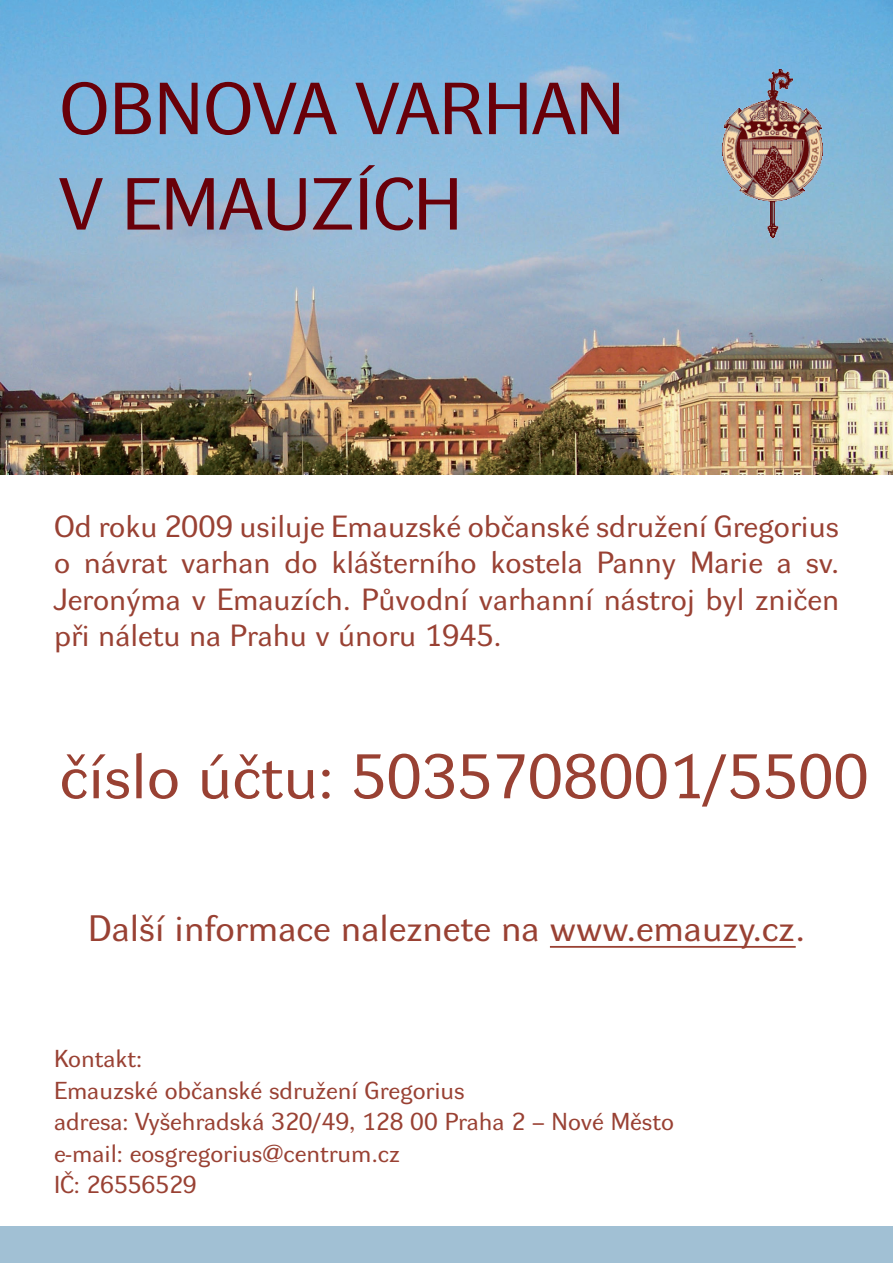
<style>
.page{position:relative;width:893px;height:1263px;background:#fff}
.page>*{position:absolute;margin:0;border:0;box-sizing:border-box;transform-origin:0 0}
.t1{font:72px/95.4px "Dyna Grotesk RE";color:#690009}
.t2{font:61.5px "Dyna Grotesk RE";color:#994133}
.t3{font:36px "Dyna Grotesk RE";color:#994133}
.t4{font:30px/36px "Dyna Grotesk RE";color:#994133;text-align:justify}
.t5{font:24px/31.5px "Dyna Grotesk RE";color:#994133}
</style>
<div class="page">
<img style="left:0;top:0;width:893px;height:474px">
<div style="left:0;top:1226px;width:893px;height:37px;background:#a1c0d4"></div>
<hr style="left:550px;top:946px;width:246px;height:2px;background:#994133">
<img style="left:723px;top:70px;width:99px;height:168px">
<h1 class="t1" style="left:60px;top:62px;width:567px">OBNOVA VARHAN<br>V EMAUZÍCH</h1>
<p class="t4" style="left:54px;top:509px;width:786px">Od roku 2009 usiluje Emauzské občanské sdružení Gregorius o návrat varhan do klášterního kostela Panny Marie a sv.<br>Jeronýma v Emauzích. Původní varhanní nástroj byl zničen při náletu na Prahu v únoru 1945.</p>
<h2 class="t2" style="left:60px;top:743px;width:811px">číslo účtu: 5035708001/5500</h2>
<p class="t3" style="left:88px;top:909px;width:718px">Další informace naleznete na www.emauzy.cz.</p>
<p class="t5" style="left:54px;top:1043px;width:621px">Kontakt:<br>Emauzské občanské sdružení Gregorius<br>adresa: Vyšehradská 320/49, 128 00 Praha 2 – Nové Město e-mail: eosgregorius@centrum.cz<br>IČ: 26556529</p>
</div>
